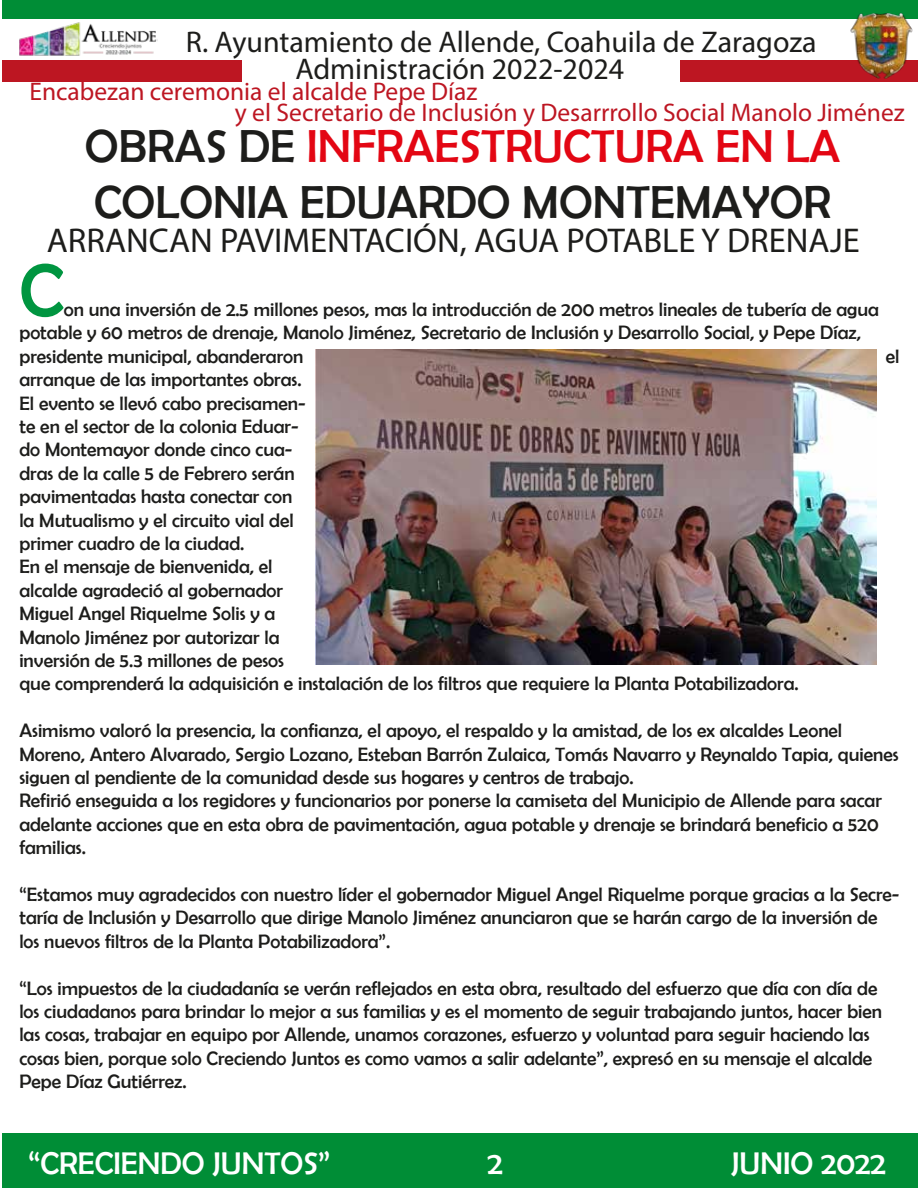
<style>
.page{position:relative;width:918px;height:1188px;background:#fff}
.page>*{position:absolute;margin:0;border:0;box-sizing:border-box;transform-origin:0 0}
.t1{font:75px "Berlin Sans FB";color:#009540}
.t2{font:46.5px/55.5px "Berlin Sans FB";color:#1d1d1b}
.t3{font:34.5px "Myriad Pro";color:#1d1d1b}
.t4{font:31.5px "Berlin Sans FB";color:#fff}
.t5{font:30px/26.8px "Myriad Pro";color:#1d1d1b}
.t6{font:25.5px/21px "Myriad Pro";color:#bd1622}
.t7{font:19.5px/23.4px "Berlin Sans FB";color:#1d1d1b}
.s1{color:#e30613}
</style>
<div class="page">
<div style="left:2px;top:0;width:916px;height:18px;background:#008d36"></div>
<div style="left:2px;top:60px;width:240px;height:21px;background:#bd1622"></div>
<img style="left:19px;top:18px;width:139px;height:38px">
<div style="left:680px;top:60px;width:238px;height:21px;background:#bd1622"></div>
<div style="left:2px;top:1133px;width:916px;height:55px;background:#008d36"></div>
<img style="left:848px;top:13px;width:66px;height:65px">
<img style="left:315px;top:349px;width:562px;height:316px">
<h3 class="t5" style="left:295px;top:28px;width:523px;text-indent:-109px">R. Ayuntamiento de Allende, Coahuila de Zaragoza<br>Administración 2022-2024</h3>
<h3 class="t6" style="left:235px;top:80px;width:671px;text-indent:-205px">Encabezan ceremonia el alcalde Pepe Díaz<br>y el Secretario de Inclusión y Desarrrollo Social Manolo Jiménez</h3>
<h2 class="t2" style="left:85px;top:118px;width:757px">OBRAS DE <span class="s1">INFRAESTRUCTURA EN LA<br></span>COLONIA EDUARDO MONTEMAYOR</h2>
<h3 class="t3" style="left:47px;top:220px;width:815px">ARRANCAN PAVIMENTACIÓN, AGUA POTABLE Y DRENAJE</h3>
<h1 class="t1" style="left:19px;top:249px;width:46px">C</h1>
<p class="t7" style="left:19px;top:298px;width:861px;text-indent:44px">on una inversión de 2.5 millones pesos, mas la introducción de 200 metros lineales de tubería de agua potable y 60 metros de drenaje, Manolo Jiménez, Secretario de Inclusión y Desarrollo Social, y Pepe Díaz, presidente municipal, abanderaron</p>
<p class="t7" style="left:886px;top:344px;width:15px">el</p>
<p class="t7" style="left:19px;top:368px;width:781px">arranque de las importantes obras.<br>El evento se llevó cabo precisamen-<br>te en el sector de la colonia Eduar-<br>do Montemayor donde cinco cua-<br>dras de la calle 5 de Febrero serán<br>pavimentadas hasta conectar con<br>la Mutualismo y el circuito vial del<br>primer cuadro de la ciudad.<br>En el mensaje de bienvenida, el<br>alcalde agradeció al gobernador<br>Miguel Angel Riquelme Solis y a<br>Manolo Jiménez por autorizar la<br>inversión de 5.3 millones de pesos<br>que comprenderá la adquisición e instalación de los filtros que requiere la Planta Potabilizadora.</p>
<p class="t7" style="left:19px;top:719px;width:881px">Asimismo valoró la presencia, la confianza, el apoyo, el respaldo y la amistad, de los ex alcaldes Leonel Moreno, Antero Alvarado, Sergio Lozano, Esteban Barrón Zulaica, Tomás Navarro y Reynaldo Tapia, quienes siguen al pendiente de la comunidad desde sus hogares y centros de trabajo.<br>Refirió enseguida a los regidores y funcionarios por ponerse la camiseta del Municipio de Allende para sacar adelante acciones que en esta obra de pavimentación, agua potable y drenaje se brindará beneficio a 520 familias.</p>
<p class="t7" style="left:19px;top:883px;width:882px">“Estamos muy agradecidos con nuestro líder el gobernador Miguel Angel Riquelme porque gracias a la Secre&shy;taría de Inclusión y Desarrollo que dirige Manolo Jiménez anunciaron que se harán cargo de la inversión de los nuevos filtros de la Planta Potabilizadora”.</p>
<p class="t7" style="left:19px;top:976px;width:864px">“Los impuestos de la ciudadanía se verán reflejados en esta obra, resultado del esfuerzo que día con día de los ciudadanos para brindar lo mejor a sus familias y es el momento de seguir trabajando juntos, hacer bien las cosas, trabajar en equipo por Allende, unamos corazones, esfuerzo y voluntad para seguir haciendo las cosas bien, porque solo Creciendo Juntos es como vamos a salir adelante”, expresó en su mensaje el alcalde Pepe Díaz Gutiérrez.</p>
<h3 class="t4" style="left:28px;top:1145px;width:303px">“CRECIENDO JUNTOS”</h3>
<h3 class="t4" style="left:488px;top:1145px;width:17px">2</h3>
<h3 class="t4" style="left:731px;top:1145px;width:156px">JUNIO 2022</h3>
</div>
